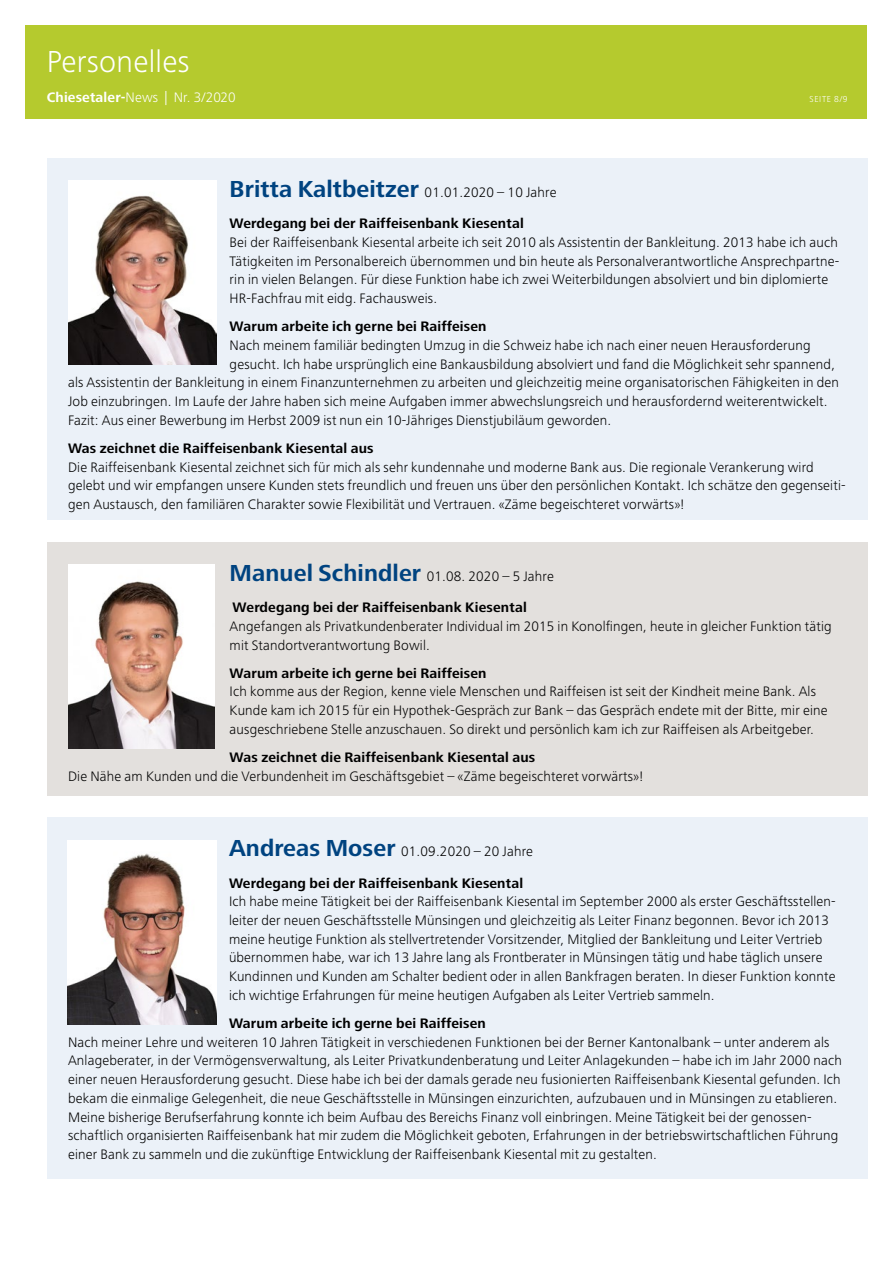
<style>
.page{position:relative;width:893px;height:1263px;background:#fff}
.page>*{position:absolute;margin:0;border:0;box-sizing:border-box;transform-origin:0 0}
.t1{font:300 31.5px "Frutiger Next LT";letter-spacing:.01em;color:#fff}
.t2{font:300 14.25px/18.8px "Frutiger Next LT";letter-spacing:.01em;color:#000}
.t3{font:700 14.25px "Frutiger Next LT";letter-spacing:.01em;color:#000}
.t4{font:300 14.25px "Frutiger Next LT";letter-spacing:.01em;color:#fff}
.t5{font:300 9px "Frutiger Next LT";letter-spacing:.07em;color:#fff}
.s1{font-weight:700}
.s2{font-weight:700;font-size:24px;color:#004380}
</style>
<div class="page">
<div style="left:26px;top:26px;width:841px;height:93px;background:#b5ca2e"></div>
<div style="left:47px;top:158px;width:820px;height:361px;background:#ebf1f8"></div>
<div style="left:47px;top:542px;width:820px;height:254px;background:#e3e0dd"></div>
<div style="left:47px;top:817px;width:820px;height:361px;background:#ebf1f8"></div>
<img style="left:68px;top:181px;width:148px;height:184px">
<img style="left:68px;top:565px;width:146px;height:184px">
<img style="left:67px;top:840px;width:149px;height:185px">
<h1 class="t1" style="left:47px;top:44px;width:144px">Personelles</h1>
<p class="t4" style="left:47px;top:90px;width:190px"><span class="s1">Chiesetaler-</span>News | Nr. 3/2020</p>
<p class="t5" style="left:810px;top:94px;width:39px">SEITE 8/9</p>
<p class="t2" style="left:230px;top:183px;width:328px"><span class="s2">Britta Kaltbeitzer</span> 01.01.2020 – 10 Jahre</p>
<p class="t3" style="left:230px;top:216px;width:296px">Werdegang bei der Raiffeisenbank Kiesental</p>
<p class="t2" style="left:230px;top:233px;width:611px">Bei der Raiffeisenbank Kiesental arbeite ich seit 2010 als Assistentin der Bankleitung. 2013 habe ich auch Tätigkeiten im Personalbereich übernommen und bin heute als Personalverantwortliche Ansprechpartne&shy;rin in vielen Belangen. Für diese Funktion habe ich zwei Weiterbildungen absolviert und bin diplomierte HR-Fachfrau mit eidg. Fachausweis.</p>
<p class="t3" style="left:230px;top:318px;width:258px">Warum arbeite ich gerne bei Raiffeisen</p>
<p class="t2" style="left:230px;top:336px;width:582px">Nach meinem familiär bedingten Umzug in die Schweiz habe ich nach einer neuen Herausforderung</p>
<p class="t2" style="left:230px;top:355px;width:607px">gesucht. Ich habe ursprünglich eine Bankausbildung absolviert und fand die Möglichkeit sehr spannend,</p>
<p class="t2" style="left:68px;top:373px;width:772px">als Assistentin der Bankleitung in einem Finanzunternehmen zu arbeiten und gleichzeitig meine organisatorischen Fähigkeiten in den</p>
<p class="t2" style="left:68px;top:392px;width:761px">Job einzubringen. Im Laufe der Jahre haben sich meine Aufgaben immer abwechslungsreich und herausfordernd weiterentwickelt.</p>
<p class="t2" style="left:68px;top:411px;width:545px">Fazit: Aus einer Bewerbung im Herbst 2009 ist nun ein 10-Jähriges Dienstjubiläum geworden.</p>
<p class="t3" style="left:68px;top:440px;width:307px">Was zeichnet die Raiffeisenbank Kiesental aus</p>
<p class="t2" style="left:68px;top:457px;width:779px">Die Raiffeisenbank Kiesental zeichnet sich für mich als sehr kundennahe und moderne Bank aus. Die regionale Verankerung wird gelebt und wir empfangen unsere Kunden stets freundlich und freuen uns über den persönlichen Kontakt. Ich schätze den gegenseiti&shy;gen Austausch, den familiären Charakter sowie Flexibilität und Vertrauen. «Zäme begeischteret vorwärts»!</p>
<p class="t2" style="left:230px;top:567px;width:326px"><span class="s2">Manuel Schindler</span> 01.08. 2020 – 5 Jahre</p>
<p class="t3" style="left:233px;top:599px;width:296px">Werdegang bei der Raiffeisenbank Kiesental</p>
<p class="t2" style="left:230px;top:617px;width:603px">Angefangen als Privatkundenberater Individual im 2015 in Konolfingen, heute in gleicher Funktion tätig mit Standortverantwortung Bowil.</p>
<p class="t3" style="left:230px;top:665px;width:258px">Warum arbeite ich gerne bei Raiffeisen</p>
<p class="t2" style="left:230px;top:682px;width:599px">Ich komme aus der Region, kenne viele Menschen und Raiffeisen ist seit der Kindheit meine Bank. Als<br>Kunde kam ich 2015 für ein Hypothek-Gespräch zur Bank – das Gespräch endete mit der Bitte, mir eine ausgeschriebene Stelle anzuschauen. So direkt und persönlich kam ich zur Raiffeisen als Arbeitgeber.</p>
<p class="t3" style="left:230px;top:749px;width:307px">Was zeichnet die Raiffeisenbank Kiesental aus</p>
<p class="t2" style="left:68px;top:767px;width:577px">Die Nähe am Kunden und die Verbundenheit im Geschäftsgebiet – «Zäme begeischteret vorwärts»!</p>
<p class="t2" style="left:229px;top:842px;width:306px"><span class="s2">Andreas Moser</span> 01.09.2020 – 20 Jahre</p>
<p class="t3" style="left:229px;top:875px;width:296px">Werdegang bei der Raiffeisenbank Kiesental</p>
<p class="t2" style="left:229px;top:892px;width:608px">Ich habe meine Tätigkeit bei der Raiffeisenbank Kiesental im September 2000 als erster Geschäftsstellen&shy;leiter der neuen Geschäftsstelle Münsingen und gleichzeitig als Leiter Finanz begonnen. Bevor ich 2013 meine heutige Funktion als stellvertretender Vorsitzender, Mitglied der Bankleitung und Leiter Vertrieb übernommen habe, war ich 13 Jahre lang als Frontberater in Münsingen tätig und habe täglich unsere Kundinnen und Kunden am Schalter bedient oder in allen Bankfragen beraten. In dieser Funktion konnte ich wichtige Erfahrungen für meine heutigen Aufgaben als Leiter Vertrieb sammeln.</p>
<p class="t3" style="left:229px;top:1015px;width:258px">Warum arbeite ich gerne bei Raiffeisen</p>
<p class="t2" style="left:68px;top:1032px;width:775px">Nach meiner Lehre und weiteren 10 Jahren Tätigkeit in verschiedenen Funktionen bei der Berner Kantonalbank – unter anderem als Anlageberater, in der Vermögensverwaltung, als Leiter Privatkundenberatung und Leiter Anlagekunden – habe ich im Jahr 2000 nach einer neuen Herausforderung gesucht. Diese habe ich bei der damals gerade neu fusionierten Raiffeisenbank Kiesental gefunden. Ich bekam die einmalige Gelegenheit, die neue Geschäftsstelle in Münsingen einzurichten, aufzubauen und in Münsingen zu etablieren.<br>Meine bisherige Berufserfahrung konnte ich beim Aufbau des Bereichs Finanz voll einbringen. Meine Tätigkeit bei der genossen&shy;schaftlich organisierten Raiffeisenbank hat mir zudem die Möglichkeit geboten, Erfahrungen in der betriebswirtschaftlichen Führung einer Bank zu sammeln und die zukünftige Entwicklung der Raiffeisenbank Kiesental mit zu gestalten.</p>
</div>
